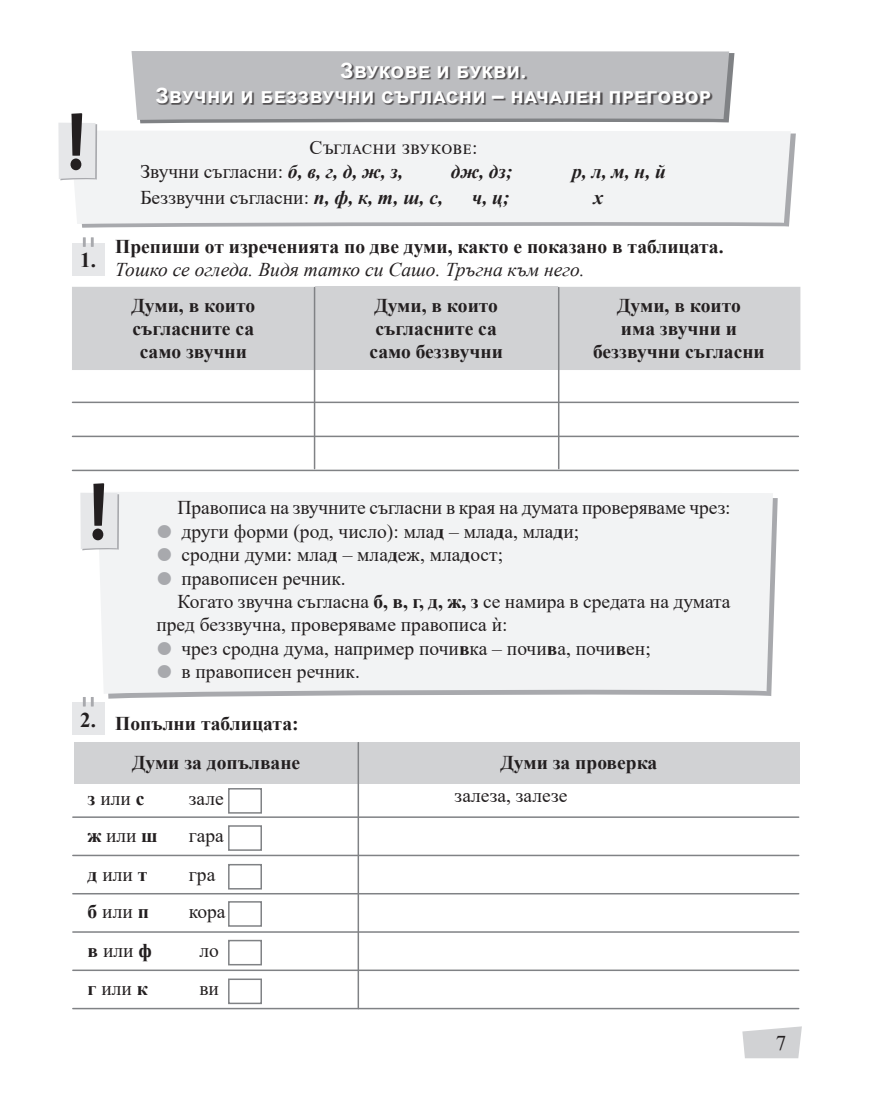
<style>
.page{position:relative;width:872px;height:1106px;background:#fff}
.page>*{position:absolute;margin:0;border:0;box-sizing:border-box;transform-origin:0 0}
.t1{font:84px "Viol BG Bold";color:#231f20}
.t2{font:700 21px/25.2px "Arial";letter-spacing:.015em;color:#fff;text-align:center}
.t3{font:700 21px "Times New Roman";color:#231f20}
.t4{font:21px "Times New Roman";color:#231f20}
.t5{font:19.5px "Times New Roman";color:#231f20}
.t6{font:700 19.5px/23.4px "Times New Roman";color:#231f20;text-align:center}
.t7{font:italic 19.5px "Times New Roman";color:#231f20}
.t8{font:italic 700 19.5px "Times New Roman";color:#231f20}
.t9{font:19.5px "Times New Roman";letter-spacing:.03em;color:#231f20}
.s1{font-weight:700;font-style:italic}
.s2{font-weight:700}
</style>
<div class="page">
<svg style="left:140px;top:53px;width:594px;height:70px;fill:#808285"></svg>
<svg style="left:131px;top:51px;width:598px;height:69px;background:#babbbe"></svg>
<svg style="left:82px;top:133px;width:714px;height:95px"></svg>
<div style="left:74px;top:131px;width:717px;height:93px;background:#f2f3f4"></div>
<div style="left:157px;top:64px;width:555px;height:41px;background:#231f20;opacity:.7"></div>
<svg style="left:58px;top:123px;width:39px;height:57px;background:#e2e3e5"></svg>
<div style="left:72px;top:243px;width:32px;height:32px;background:#e6e7e9"></div>
<svg style="left:83px;top:237px;width:11px;height:10px"></svg>
<div style="left:72px;top:702px;width:32px;height:33px;background:#e6e7e9"></div>
<svg style="left:83px;top:697px;width:11px;height:9px"></svg>
<div style="left:72px;top:287px;width:728px;height:83px;background:#d1d2d4"></div>
<div style="left:315px;top:287px;width:242px;height:83px;background:#d1d2d4"></div>
<hr style="left:72px;top:401px;width:726px;height:2px;background:#808285">
<hr style="left:72px;top:435px;width:726px;height:2px;background:#808285">
<hr style="left:72px;top:469px;width:726px;height:2px;background:#808285">
<hr style="left:314px;top:287px;width:1px;height:181px;background:#808285">
<hr style="left:558px;top:287px;width:1px;height:181px;background:#808285">
<svg style="left:108px;top:498px;width:669px;height:200px"></svg>
<div style="left:99px;top:492px;width:674px;height:202px;background:#f2f3f4"></div>
<svg style="left:80px;top:492px;width:39px;height:58px;background:#e3e4e6"></svg>
<div style="left:228px;top:788px;width:34px;height:25px;background:#fff;border:2px solid #808285"></div>
<div style="left:228px;top:825px;width:34px;height:25px;background:#fff;border:2px solid #808285"></div>
<div style="left:228px;top:864px;width:34px;height:25px;background:#fff;border:2px solid #808285"></div>
<div style="left:228px;top:901px;width:34px;height:25px;background:#fff;border:2px solid #808285"></div>
<div style="left:228px;top:939px;width:34px;height:26px;background:#fff;border:2px solid #808285"></div>
<div style="left:228px;top:978px;width:34px;height:26px;background:#fff;border:2px solid #808285"></div>
<div style="left:74px;top:742px;width:284px;height:41px;background:#d1d2d4"></div>
<div style="left:358px;top:742px;width:441px;height:41px;background:#d1d2d4"></div>
<hr style="left:357px;top:742px;width:2px;height:266px;background:#808285">
<hr style="left:73px;top:816px;width:725px;height:2px;background:#808285">
<hr style="left:73px;top:854px;width:725px;height:2px;background:#808285">
<hr style="left:73px;top:893px;width:725px;height:1px;background:#808285">
<hr style="left:73px;top:931px;width:725px;height:1px;background:#808285">
<hr style="left:73px;top:969px;width:725px;height:2px;background:#808285">
<hr style="left:73px;top:1007px;width:725px;height:2px;background:#808285">
<svg style="left:742px;top:1026px;width:60px;height:32px;background:#d7d8da"></svg>
<svg style="left:158px;top:524px;width:13px;height:14px"></svg>
<svg style="left:158px;top:548px;width:13px;height:13px"></svg>
<svg style="left:158px;top:571px;width:13px;height:13px"></svg>
<svg style="left:158px;top:641px;width:13px;height:14px"></svg>
<svg style="left:158px;top:665px;width:13px;height:13px"></svg>
<h1 class="t1" style="left:63px;top:98px;width:28px">!</h1>
<p class="t3" style="left:80px;top:245px;width:17px">1.</p>
<p class="t2" style="left:156px;top:58px;width:557px">Звукове и букви.<br>Звучни и беззвучни съгласни – начален преговор</p>
<p class="t9" style="left:309px;top:133px;width:169px">Съгласни звукове:</p>
<p class="t5" style="left:140px;top:158px;width:264px">Звучни съгласни: <span class="s1">б, в, г, д, ж, з,</span></p>
<p class="t8" style="left:451px;top:158px;width:63px">дж, дз;</p>
<p class="t8" style="left:572px;top:158px;width:95px">р, л, м, н, й</p>
<p class="t5" style="left:140px;top:183px;width:304px">Беззвучни съгласни: <span class="s1">п, ф, к, т, ш, с,</span></p>
<p class="t8" style="left:472px;top:184px;width:39px">ч, ц;</p>
<p class="t8" style="left:593px;top:184px;width:11px">х</p>
<p class="t6" style="left:115px;top:234px;width:610px">Препиши от изреченията по две думи, както е показано в таблицата.</p>
<p class="t7" style="left:115px;top:256px;width:471px">Тошко се огледа. Видя татко си Сашо. Тръгна към него.</p>
<p class="t6" style="left:131px;top:293px;width:125px">Думи, в които съгласните са само звучни</p>
<p class="t6" style="left:369px;top:293px;width:135px">Думи, в които съгласните са само беззвучни</p>
<p class="t6" style="left:593px;top:293px;width:173px">Думи, в които<br>има звучни и беззвучни съгласни</p>
<h1 class="t1" style="left:84px;top:468px;width:28px">!</h1>
<p class="t5" style="left:178px;top:494px;width:554px">Правописа на звучните съгласни в края на думата проверяваме чрез:</p>
<p class="t5" style="left:181px;top:517px;width:399px">други форми (род, число): мла<span class="s2">д</span> – мла<span class="s2">д</span>а, мла<span class="s2">д</span>и;</p>
<p class="t5" style="left:181px;top:541px;width:323px">сродни думи: мла<span class="s2">д</span> – мла<span class="s2">д</span>еж, мла<span class="s2">д</span>ост;</p>
<p class="t5" style="left:181px;top:564px;width:166px">правописен речник.</p>
<p class="t5" style="left:178px;top:587px;width:554px">Когато звучна съгласна <span class="s2">б, в, г, д, ж, з</span> се намира в средата на думата</p>
<p class="t5" style="left:156px;top:611px;width:353px">пред беззвучна, проверяваме правописа ѝ:</p>
<p class="t5" style="left:181px;top:634px;width:471px">чрез сродна дума, например почи<span class="s2">в</span>ка – почи<span class="s2">в</span>а, почи<span class="s2">в</span>ен;</p>
<p class="t5" style="left:181px;top:658px;width:180px">в правописен речник.</p>
<p class="t3" style="left:80px;top:704px;width:17px">2.</p>
<p class="t6" style="left:115px;top:711px;width:185px">Попълни таблицата:</p>
<p class="t6" style="left:132px;top:750px;width:170px">Думи за допълване</p>
<p class="t6" style="left:500px;top:750px;width:158px">Думи за проверка</p>
<p class="t5" style="left:88px;top:784px;width:58px"><span class="s2">з</span> или <span class="s2">с</span></p>
<p class="t5" style="left:189px;top:784px;width:36px">зале</p>
<p class="t5" style="left:88px;top:821px;width:71px"><span class="s2">ж</span> или <span class="s2">ш</span></p>
<p class="t5" style="left:189px;top:821px;width:37px">гара</p>
<p class="t5" style="left:88px;top:860px;width:61px"><span class="s2">д</span> или <span class="s2">т</span></p>
<p class="t5" style="left:189px;top:860px;width:28px">гра</p>
<p class="t5" style="left:88px;top:897px;width:63px"><span class="s2">б</span> или <span class="s2">п</span></p>
<p class="t5" style="left:189px;top:897px;width:38px">кора</p>
<p class="t5" style="left:88px;top:936px;width:66px"><span class="s2">в</span> или <span class="s2">ф</span></p>
<p class="t5" style="left:199px;top:936px;width:21px">ло</p>
<p class="t5" style="left:88px;top:975px;width:62px"><span class="s2">г</span> или <span class="s2">к</span></p>
<p class="t5" style="left:199px;top:975px;width:21px">ви</p>
<p class="t5" style="left:454px;top:781px;width:114px">залеза, залезе</p>
<p class="t4" style="left:775px;top:1028px;width:12px">7</p>
</div>
